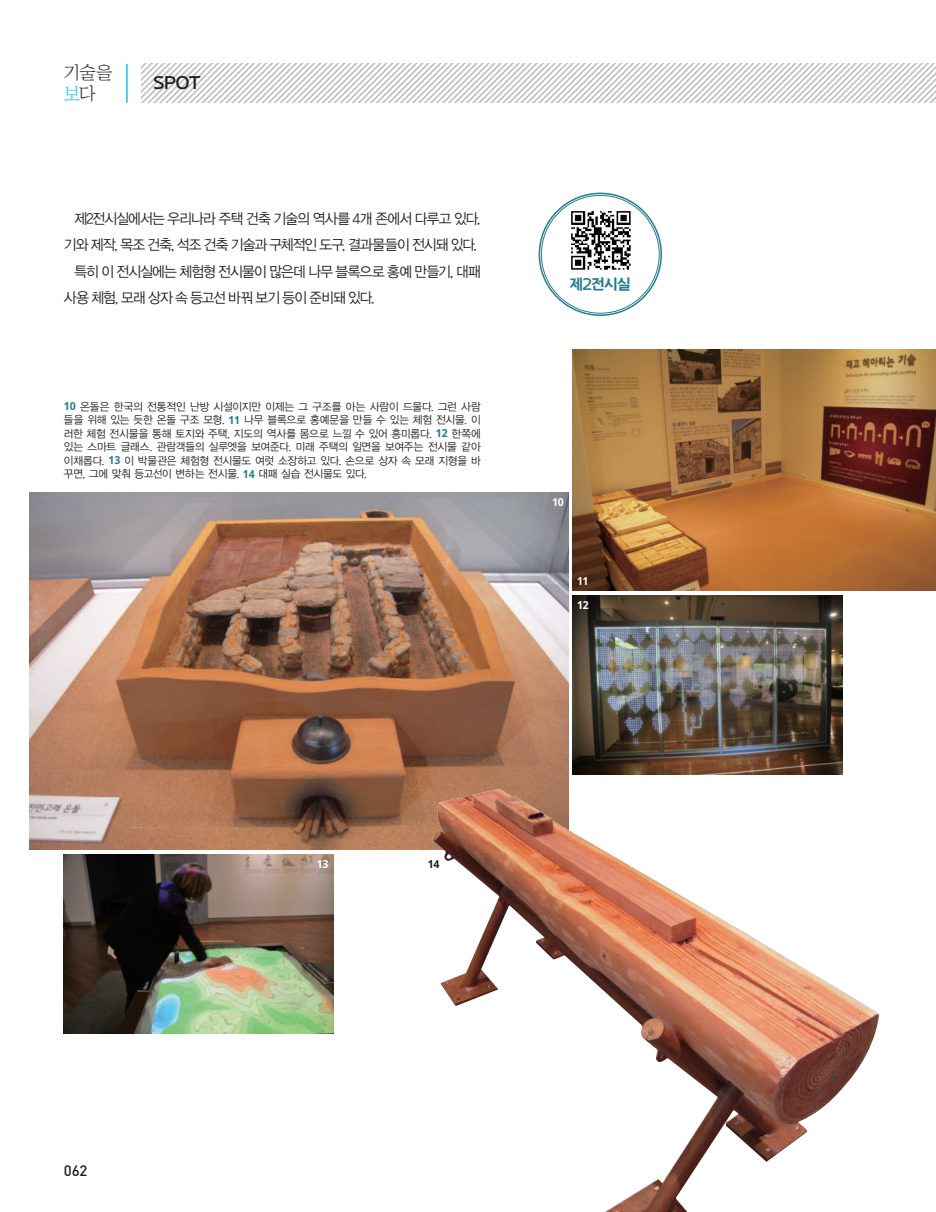
<style>
.page{position:relative;width:936px;height:1212px;background:#fff}
.page>*{position:absolute;margin:0;border:0;box-sizing:border-box;transform-origin:0 0}
.t1{font:18px/21px "Chosunilbo NM";color:#231f20}
.t2{font:18px "Yi Sun Shin Dotum B";color:#231f20}
.t3{font:16.5px "Yi Sun Shin Dotum B";letter-spacing:-.045em;color:#277c8e}
.t4{font:500 15px "DIN";color:#231f20}
.t5{font:14.55px "YDVYGO Std 12";letter-spacing:-.055em;color:#231f20;scale:.95 1}
.t6{font:10.95px/13.5px "YDVYGO Std 12";letter-spacing:-.015em;color:#231f20;text-align:justify;scale:.96 1}
.t7{font:700 10.95px/23.7px "Noto Sans";letter-spacing:-.04em;color:#fff;scale:.96 1}
.t8{font:700 10.95px "Noto Sans";color:#231f20;scale:.96 1}
.s1{color:#17c0f2}
.s2{font-family:"Noto Sans";font-weight:700;color:#277c8e}
</style>
<div class="page">
<hr style="left:126px;top:64px;width:2px;height:39px;background:#17c0f2">
<svg style="left:141px;top:64px;width:794px;height:39px"></svg>
<img style="left:571px;top:211px;width:60px;height:59px">
<img style="left:30px;top:492px;width:538px;height:358px">
<img style="left:573px;top:350px;width:362px;height:241px">
<img style="left:573px;top:595px;width:269px;height:179px">
<img style="left:431px;top:789px;width:448px;height:423px">
<img style="left:64px;top:854px;width:269px;height:179px">
<h1 class="t1" style="left:64px;top:61px;width:50px">기술을 <span class="s1">보</span>다</h1>
<h1 class="t2" style="left:153px;top:75px;width:49px">SPOT</h1>
<h3 class="t5" style="left:74px;top:211px;width:429px">제2전시실에서는 우리나라 주택 건축 기술의 역사를 4개 존에서 다루고 있다.</h3>
<h3 class="t5" style="left:64px;top:237px;width:436px">기와 제작, 목조 건축, 석조 건축 기술과 구체적인 도구, 결과물들이 전시돼 있다.</h3>
<h3 class="t5" style="left:74px;top:264px;width:429px">특히 이 전시실에는 체험형 전시물이 많은데 나무 블록으로 홍예 만들기, 대패</h3>
<h3 class="t5" style="left:64px;top:291px;width:329px">사용 체험, 모래 상자 속 등고선 바꿔 보기 등이 준비돼 있다.</h3>
<p class="t6" style="left:64px;top:400px;width:436px"><span class="s2">10</span> 온돌은 한국의 전통적인 난방 시설이지만 이제는 그 구조를 아는 사람이 드물다. 그런 사람 들을 위해 있는 듯한 온돌 구조 모형. <span class="s2">11</span> 나무 블록으로 홍예문을 만들 수 있는 체험 전시물. 이 러한 체험 전시물을 통해 토지와 주택, 지도의 역사를 몸으로 느낄 수 있어 흥미롭다. <span class="s2">12</span> 한쪽에 있는 스마트 글래스. 관람객들의 실루엣을 보여준다. 미래 주택의 일면을 보여주는 전시물 같아 이채롭다. <span class="s2">13</span> 이 박물관은 체험형 전시물도 여럿 소장하고 있다. 손으로 상자 속 모래 지형을 바 꾸면, 그에 맞춰 등고선이 변하는 전시물. <span class="s2">14</span> 대패 실습 전시물도 있다.</p>
<h2 class="t3" style="left:569px;top:275px;width:63px">제2전시실</h2>
<p class="t7" style="left:552px;top:490px;width:14px">10</p>
<p class="t7" style="left:577px;top:569px;width:14px">11<br>12</p>
<p class="t7" style="left:317px;top:852px;width:14px">13</p>
<p class="t8" style="left:428px;top:857px;width:14px">14</p>
<h3 class="t4" style="left:64px;top:1162px;width:25px">062</h3>
</div>
